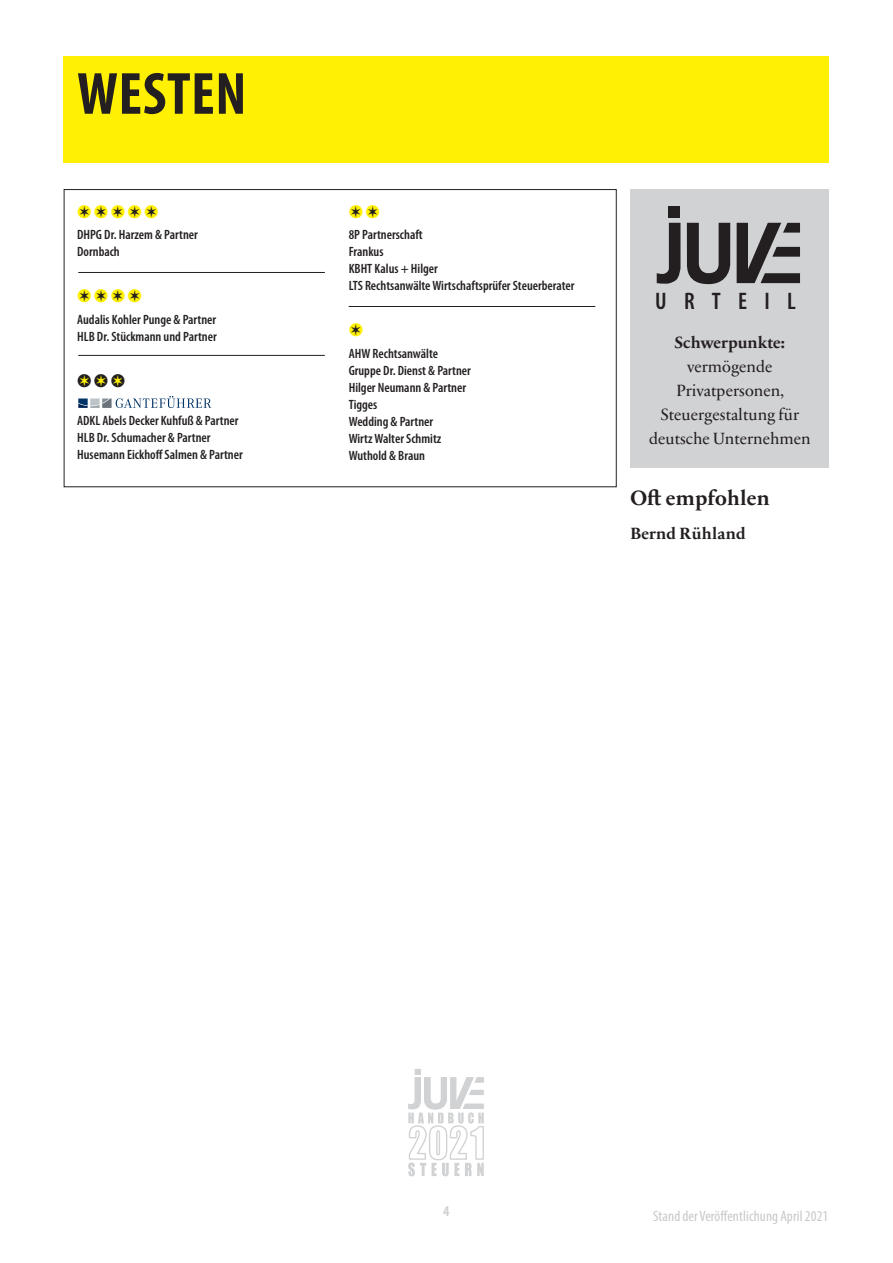
<style>
.page{position:relative;width:893px;height:1263px;background:#fff}
.page>*{position:absolute;margin:0;border:0;box-sizing:border-box;transform-origin:0 0}
.t1{font:700 condensed 60px "Myriad Pro";letter-spacing:.01em;color:#231f20}
.t2{font:600 condensed 24px "Myriad Pro";letter-spacing:.72em;color:#231f20}
.t3{font:700 21px "Sabon Next LT Pro";letter-spacing:.01em;color:#231f20}
.t4{font:18.3px "Zapf Dingbats ITC";color:#fff101}
.t5{font:18.3px "Zapf Dingbats ITC";color:#231f20}
.t6{font:16.5px/24px "Sabon Next LT Pro";color:#231f20;text-align:center}
.t7{font:700 16.5px "Sabon Next LT Pro";color:#231f20}
.t8{font:condensed 15px "Myriad Pro";letter-spacing:.01em;color:#c7c8ca}
.t9{font:700 condensed 15px "Myriad Pro";color:#d1d2d4}
.t10{font:600 condensed 13.5px/17px "Myriad Pro";color:#231f20}
.s1{color:#231f20}
.s2{color:#fff101}
</style>
<div class="page">
<svg style="left:408px;top:1069px;width:76px;height:107px"></svg>
<div style="left:64px;top:56px;width:765px;height:107px;background:#fff101"></div>
<div style="left:64px;top:189px;width:553px;height:298px;border:1px solid #231f20"></div>
<div style="left:630px;top:189px;width:199px;height:160px;background:#d1d2d4"></div>
<div style="left:630px;top:336px;width:199px;height:132px;background:#d1d2d4"></div>
<div style="left:669px;top:207px;width:11px;height:11px;background:#231f20"></div>
<svg style="left:657px;top:223px;width:23px;height:61px"></svg>
<svg style="left:687px;top:223px;width:43px;height:61px"></svg>
<svg style="left:737px;top:223px;width:63px;height:60px"></svg>
<hr style="left:78px;top:272px;width:247px;height:1px;background:#231f20">
<hr style="left:349px;top:306px;width:246px;height:1px;background:#231f20">
<hr style="left:78px;top:355px;width:247px;height:1px;background:#231f20">
<svg style="left:78px;top:396px;width:133px;height:12px"></svg>
<h1 class="t1" style="left:77px;top:56px;width:171px">WESTEN</h1>
<h3 class="t4" style="left:77px;top:203px;width:83px">●<span class="s1">✶</span> ●<span class="s1">✶</span> ●<span class="s1">✶</span> ●<span class="s1">✶</span> ●<span class="s1">✶</span></h3>
<p class="t10" style="left:77px;top:226px;width:122px">DHPG Dr. Harzem &amp; Partner<br>Dornbach</p>
<h3 class="t4" style="left:77px;top:287px;width:66px">●<span class="s1">✶</span> ●<span class="s1">✶</span> ●<span class="s1">✶</span> ●<span class="s1">✶</span></h3>
<p class="t10" style="left:77px;top:311px;width:141px">Audalis Kohler Punge &amp; Partner<br>HLB Dr. Stückmann und Partner</p>
<h3 class="t5" style="left:77px;top:372px;width:50px">●<span class="s2">✶</span> ●<span class="s2">✶</span> ●<span class="s2">✶</span></h3>
<p class="t10" style="left:77px;top:412px;width:167px">ADKL Abels Decker Kuhfuß &amp; Partner<br>HLB Dr. Schumacher &amp; Partner<br>Husemann Eickhoff Salmen &amp; Partner</p>
<h3 class="t4" style="left:349px;top:203px;width:33px">●<span class="s1">✶</span> ●<span class="s1">✶</span></h3>
<p class="t10" style="left:349px;top:226px;width:227px">8P Partnerschaft<br>Frankus<br>KBHT Kalus + Hilger<br>LTS Rechtsanwälte Wirtschaftsprüfer Steuerberater</p>
<p class="t10" style="left:349px;top:345px;width:124px">AHW Rechtsanwälte<br>Gruppe Dr. Dienst &amp; Partner<br>Hilger Neumann &amp; Partner<br>Tigges<br>Wedding &amp; Partner<br>Wirtz Walter Schmitz<br>Wuthold &amp; Braun</p>
<h2 class="t2" style="left:655px;top:288px;width:142px">URTEIL</h2>
<p class="t7" style="left:675px;top:330px;width:112px">Schwerpunkte:</p>
<p class="t6" style="left:649px;top:354px;width:163px">vermögende<br>Privatpersonen,<br>Steuergestaltung für deutsche Unternehmen</p>
<h3 class="t3" style="left:630px;top:482px;width:141px">Oft empfohlen</h3>
<p class="t7" style="left:630px;top:521px;width:117px">Bernd Rühland</p>
<p class="t9" style="left:443px;top:1201px;width:8px">4</p>
<p class="t8" style="left:653px;top:1207px;width:177px">Stand der Veröffentlichung April 2021</p>
</div>
